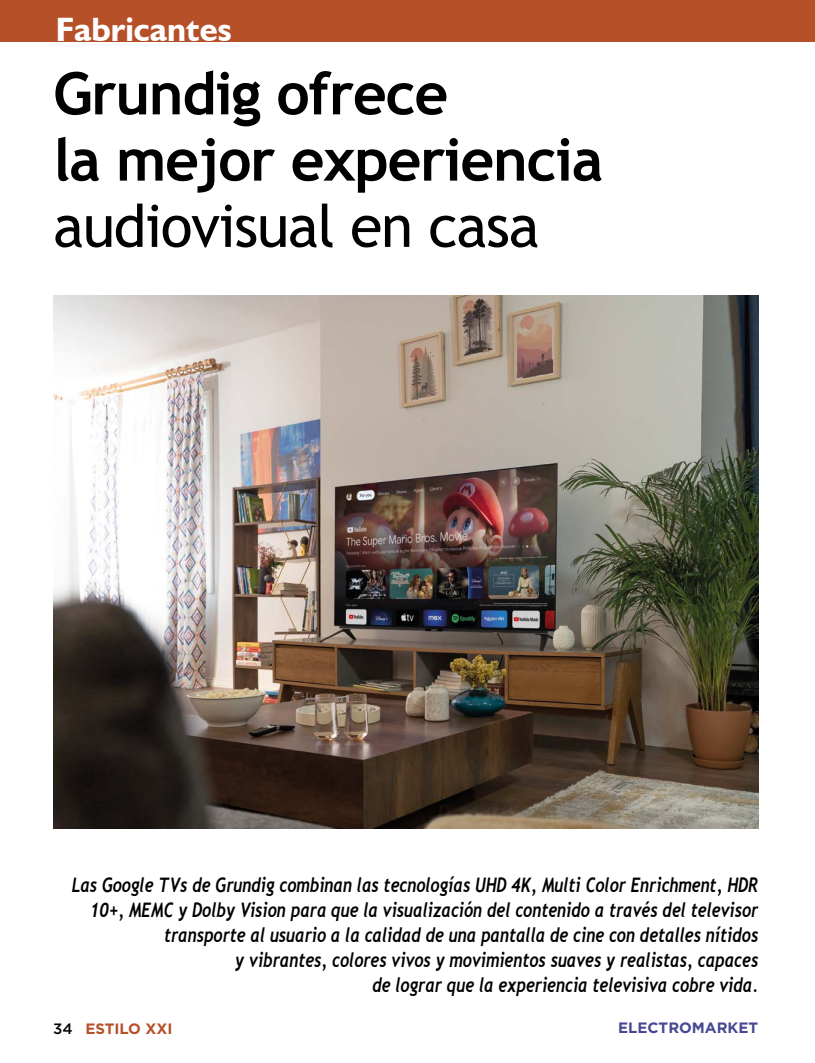
<style>
.page{position:relative;width:815px;height:1063px;background:#fff}
.page>*{position:absolute;margin:0;border:0;box-sizing:border-box;transform-origin:0 0}
.t1{font:700 58.75px/66.2px "Trebuchet MS";letter-spacing:-.02em;color:#000}
.t2{font:58.75px "Trebuchet MS";letter-spacing:-.02em;color:#000}
.t3{font:700 33.75px "Humanist 521 BT";color:#fff}
.t4{font:italic 700 20px/25px "Trebuchet";color:#000;text-align:right;scale:.8 1}
.t5{font:700 15px "Gotham";color:#474793}
.t6{font:700 15px "Gotham";color:#b65029}
.s1{font-weight:500;color:#000}
</style>
<div class="page">
<div style="left:0;top:0;width:815px;height:41px;background:#b65029"></div>
<img style="left:53px;top:296px;width:705px;height:532px">
<h2 class="t3" style="left:56px;top:9px;width:177px">Fabricantes</h2>
<h1 class="t1" style="left:53px;top:60px;width:551px">Grundig ofrece<br>la mejor experiencia</h1>
<h1 class="t2" style="left:53px;top:189px;width:488px">audiovisual en casa</h1>
<p class="t4" style="left:72px;top:872px;width:859px">Las Google TVs de Grundig combinan las tecnologías UHD 4K, Multi Color Enrichment, HDR 10+, MEMC y Dolby Vision para que la visualización del contenido a través del televisor transporte al usuario a la calidad de una pantalla de cine con detalles nítidos<br>y vibrantes, colores vivos y movimientos suaves y realistas, capaces<br>de lograr que la experiencia televisiva cobre vida.</p>
<p class="t6" style="left:53px;top:1018px;width:121px"><span class="s1">34</span> ESTILO XXI</p>
<p class="t5" style="left:618px;top:1018px;width:142px">ELECTROMARKET</p>
</div>
